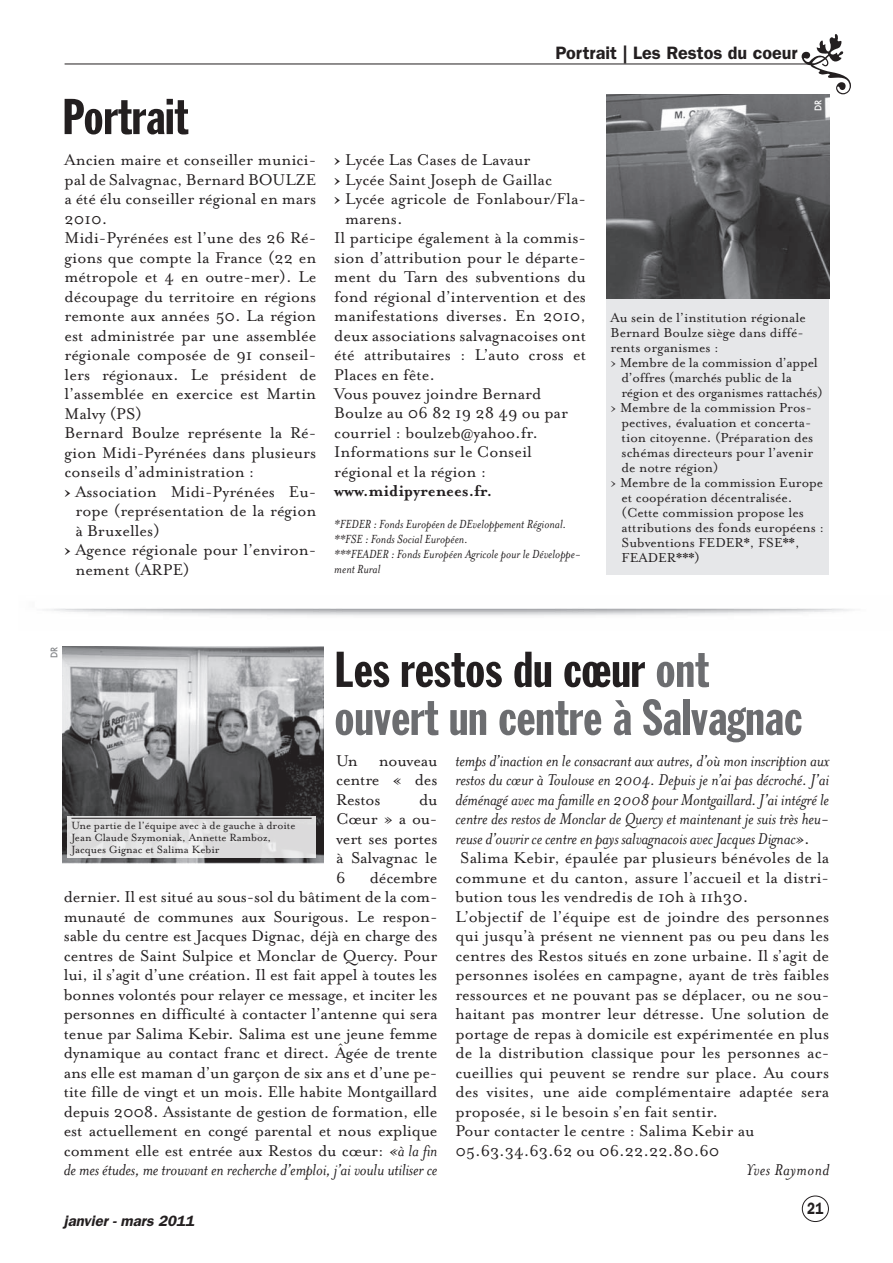
<style>
.page{position:relative;width:893px;height:1263px;background:#fff}
.page>*{position:absolute;margin:0;border:0;box-sizing:border-box;transform-origin:0 0}
.t1{font:61.2px "Woodtype Ornaments Std";color:#231f20}
.t2{font:49.5px/48px "Franklin Gothic Extra Cond";color:#6c6d70;scale:1.1 1}
.t3{font:49.5px "Franklin Gothic Extra Cond";color:#231f20;scale:1.1 1}
.t4{font:18px/19.5px "Mrs Eaves Roman";color:#231f20;text-align:justify}
.t5{font:italic 18px/19.5px "Mrs Eaves";letter-spacing:-.01em;color:#231f20;text-align:justify}
.t6{font:600 18px "Franklin Gothic";color:#231f20}
.t7{font:700 18px "Mrs Eaves";color:#231f20}
.t8{font:italic 18px "Mrs Eaves";letter-spacing:.025em;color:#231f20}
.t9{font:600 16.5px "Franklin Gothic";color:#231f20;scale:.8 1}
.t10{font:15px "Mrs Eaves Roman";color:#231f20}
.t11{font:italic 600 15px "Franklin Gothic";color:#231f20}
.t12{font:italic 13.5px/15px "Mrs Eaves";color:#231f20}
.t13{font:12px/12px "Mrs Eaves Roman";color:#231f20}
.t14{font:500 9px "Futura";color:#fff;scale:.95 1}
.t15{font:500 9px "Futura";color:#838588;scale:.95 1}
.s1{font-family:"Mrs Eaves";font-weight:700}
.s2{color:#231f20}
.s3{font-family:"Mrs Eaves";font-style:italic}
.s4{font-family:"Mrs Eaves Roman";font-style:normal}
</style>
<div class="page">
<div style="left:606px;top:285px;width:223px;height:290px;background:#e6e7e9"></div>
<img style="left:606px;top:94px;width:223px;height:204px">
<img style="left:62px;top:646px;width:261px;height:218px">
<svg style="left:67px;top:816px;width:249px;height:41px;background:#dfdedf"></svg>
<hr style="left:71px;top:818px;width:241px;height:1px;background:#231f20">
<hr style="left:65px;top:64px;width:749px;height:1px;background:#231f20">
<div style="left:802px;top:1196px;width:27px;height:26px;border:1px solid #231f20;border-radius:50%"></div>
<svg style="left:810px;top:63px;width:20px;height:35px"></svg>
<h2 class="t3" style="left:62px;top:90px;width:116px">Portrait</h2>
<p class="t4" style="left:65px;top:150px;width:253px">Ancien maire et conseiller munici-</p>
<p class="t4" style="left:65px;top:170px;width:253px">pal de Salvagnac, Bernard BOULZE</p>
<p class="t4" style="left:65px;top:189px;width:253px">a été élu conseiller régional en mars</p>
<p class="t4" style="left:65px;top:209px;width:44px">2010.</p>
<p class="t4" style="left:65px;top:228px;width:253px">Midi-Pyrénées est l’une des 26 Ré-</p>
<p class="t4" style="left:65px;top:248px;width:253px">gions que compte la France (22 en</p>
<p class="t4" style="left:65px;top:267px;width:253px">métropole et 4 en outre-mer). Le</p>
<p class="t4" style="left:65px;top:287px;width:253px">découpage du territoire en régions</p>
<p class="t4" style="left:65px;top:306px;width:253px">remonte aux années 50. La région</p>
<p class="t4" style="left:65px;top:326px;width:253px">est administrée par une assemblée</p>
<p class="t4" style="left:65px;top:345px;width:253px">régionale composée de 91 conseil-</p>
<p class="t4" style="left:65px;top:365px;width:253px">lers régionaux. Le président de</p>
<p class="t4" style="left:65px;top:384px;width:253px">l’assemblée en exercice est Martin</p>
<p class="t4" style="left:65px;top:404px;width:79px">Malvy (PS)</p>
<p class="t4" style="left:65px;top:423px;width:253px">Bernard Boulze représente la Ré-</p>
<p class="t4" style="left:65px;top:443px;width:253px">gion Midi-Pyrénées dans plusieurs</p>
<p class="t4" style="left:65px;top:462px;width:191px">conseils d’administration :</p>
<p class="t4" style="left:65px;top:482px;width:253px"><span class="s1">›</span> Association Midi-Pyrénées Eu-</p>
<p class="t4" style="left:75px;top:501px;width:242px">rope (représentation de la région</p>
<p class="t4" style="left:75px;top:521px;width:86px">à Bruxelles)</p>
<p class="t4" style="left:65px;top:540px;width:253px"><span class="s1">›</span> Agence régionale pour l’environ-</p>
<p class="t4" style="left:75px;top:560px;width:116px">nement (ARPE)</p>
<h1 class="t1" style="left:847px;top:34px;width:34px;rotate:90deg">•</h1>
<p class="t6" style="left:555px;top:42px;width:244px">Portrait | Les Restos du coeur</p>
<p class="t4" style="left:334px;top:150px;width:198px"><span class="s1">›</span> Lycée Las Cases de Lavaur</p>
<p class="t4" style="left:334px;top:170px;width:219px"><span class="s1">›</span> Lycée Saint Joseph de Gaillac</p>
<p class="t4" style="left:334px;top:189px;width:253px"><span class="s1">›</span> Lycée agricole de Fonlabour/Fla-</p>
<p class="t4" style="left:345px;top:209px;width:59px">marens.</p>
<p class="t4" style="left:334px;top:228px;width:253px">Il participe également à la commis-</p>
<p class="t4" style="left:334px;top:248px;width:253px">sion d’attribution pour le départe-</p>
<p class="t4" style="left:334px;top:267px;width:253px">ment du Tarn des subventions du</p>
<p class="t4" style="left:334px;top:287px;width:253px">fond régional d’intervention et des</p>
<p class="t4" style="left:334px;top:306px;width:253px">manifestations diverses. En 2010,</p>
<p class="t4" style="left:334px;top:326px;width:253px">deux associations salvagnacoises ont</p>
<p class="t4" style="left:334px;top:345px;width:253px">été attributaires : L’auto cross et</p>
<p class="t4" style="left:334px;top:365px;width:102px">Places en fête.</p>
<p class="t4" style="left:334px;top:384px;width:209px">Vous pouvez joindre Bernard</p>
<p class="t4" style="left:334px;top:404px;width:235px">Boulze au 06 82 19 28 49 ou par</p>
<p class="t4" style="left:334px;top:423px;width:205px">courriel : boulzeb@yahoo.fr.</p>
<p class="t4" style="left:334px;top:443px;width:199px">Informations sur le Conseil</p>
<p class="t4" style="left:334px;top:462px;width:154px">régional et la région :</p>
<p class="t7" style="left:334px;top:481px;width:156px">www. midipyrenees. fr.</p>
<p class="t12" style="left:334px;top:517px;width:248px">*FEDER : Fonds Européen de DEveloppement Régional. **FSE : Fonds Social Européen.<br>***FEADER : Fonds Européen Agricole pour le Développe&shy;ment Rural</p>
<p class="t14" style="left:812px;top:111px;width:13px;rotate:-90deg">DR</p>
<p class="t10" style="left:611px;top:309px;width:197px">Au sein de l’institution régionale</p>
<p class="t10" style="left:611px;top:324px;width:195px">Bernard Boulze siège dans diffé-</p>
<p class="t10" style="left:611px;top:339px;width:110px">rents organismes :</p>
<p class="t10" style="left:611px;top:354px;width:209px">› Membre de la commission d’appel</p>
<p class="t10" style="left:621px;top:369px;width:172px">d’offres (marchés public de la</p>
<p class="t10" style="left:621px;top:384px;width:203px">région et des organismes rattachés)</p>
<p class="t10" style="left:611px;top:399px;width:203px">› Membre de la commission Pros-</p>
<p class="t10" style="left:622px;top:414px;width:191px">pectives, évaluation et concerta-</p>
<p class="t10" style="left:622px;top:429px;width:193px">tion citoyenne. (Préparation des</p>
<p class="t10" style="left:622px;top:444px;width:193px">schémas directeurs pour l’avenir</p>
<p class="t10" style="left:622px;top:459px;width:99px">de notre région)</p>
<p class="t10" style="left:611px;top:474px;width:214px">› Membre de la commission Europe</p>
<p class="t10" style="left:622px;top:489px;width:172px">et coopération décentralisée.</p>
<p class="t10" style="left:622px;top:504px;width:184px">(Cette commission propose les</p>
<p class="t10" style="left:622px;top:519px;width:204px">attributions des fonds européens :</p>
<p class="t10" style="left:622px;top:534px;width:180px">Subventions FEDER*, FSE**,</p>
<p class="t10" style="left:622px;top:549px;width:80px">FEADER***)</p>
<p class="t15" style="left:48px;top:658px;width:13px;rotate:-90deg">DR</p>
<h2 class="t2" style="left:334px;top:645px;width:427px"><span class="s2">Les restos du cœur</span> ont ouvert un centre à Salvagnac</h2>
<p class="t4" style="left:336px;top:751px;width:103px">Un nouveau centre « des Restos</p>
<p class="t4" style="left:336px;top:790px;width:103px;text-indent:83px">du Cœur » a ou&shy;vert ses portes à Salvagnac le 6</p>
<p class="t13" style="left:71px;top:820px;width:225px">Une partie de l’équipe avec à de gauche à droite<br>Jean Claude Szymoniak, Annette Ramboz,<br>Jacques Gignac et Salima Kebir</p>
<p class="t4" style="left:64px;top:868px;width:375px;text-indent:306px">décembre dernier. Il est situé au sous-sol du bâtiment de la com&shy;munauté de communes aux Sourigous. Le respon&shy;sable du centre est Jacques Dignac, déjà en charge des centres de Saint Sulpice et Monclar de Quercy. Pour lui, il s’agit d’une création. Il est fait appel à toutes les bonnes volontés pour relayer ce message, et inciter les personnes en difficulté à contacter l’antenne qui sera tenue par Salima Kebir. Salima est une jeune femme dynamique au contact franc et direct. Âgée de trente ans elle est maman d’un garçon de six ans et d’une pe&shy;tite fille de vingt et un mois. Elle habite Montgaillard depuis 2008. Assistante de gestion de formation, elle est actuellement en congé parental et nous explique comment elle est entrée aux Restos du cœur: <span class="s3">«à la fin</span></p>
<p class="t5" style="left:64px;top:1160px;width:375px">de mes études, me trouvant en recherche d’emploi, j’ai voulu utiliser ce</p>
<p class="t11" style="left:64px;top:1212px;width:132px">janvier - mars 2011</p>
<p class="t5" style="left:455px;top:751px;width:375px">temps d’inaction en le consacrant aux autres, d’où mon inscription aux restos du cœur à Toulouse en 2004. Depuis je n’ai pas décroché. J’ai déménagé avec ma famille en 2008 pour Montgaillard. J’ai intégré le centre des restos de Monclar de Quercy et maintenant je suis très heu&shy;reuse d’ouvrir ce centre en pays salvagnacois avec Jacques Dignac»<span class="s4">.</span></p>
<p class="t4" style="left:455px;top:848px;width:375px;text-align:left">Salima Kebir, épaulée par plusieurs bénévoles de la commune et du canton, assure l’accueil et la distri&shy;bution tous les vendredis de 10h à 11h30.<br>L’objectif de l’équipe est de joindre des personnes qui jusqu’à présent ne viennent pas ou peu dans les centres des Restos situés en zone urbaine. Il s’agit de personnes isolées en campagne, ayant de très faibles ressources et ne pouvant pas se déplacer, ou ne sou&shy;haitant pas montrer leur détresse. Une solution de portage de repas à domicile est expérimentée en plus de la distribution classique pour les personnes ac&shy;cueillies qui peuvent se rendre sur place. Au cours des visites, une aide complémentaire adaptée sera proposée, si le besoin s’en fait sentir.<br>Pour contacter le centre : Salima Kebir au 05.63.34.63.62 ou 06.22.22.80.60</p>
<p class="t8" style="left:746px;top:1160px;width:85px">Yves Raymond</p>
<p class="t9" style="left:807px;top:1198px;width:22px">21</p>
</div>
